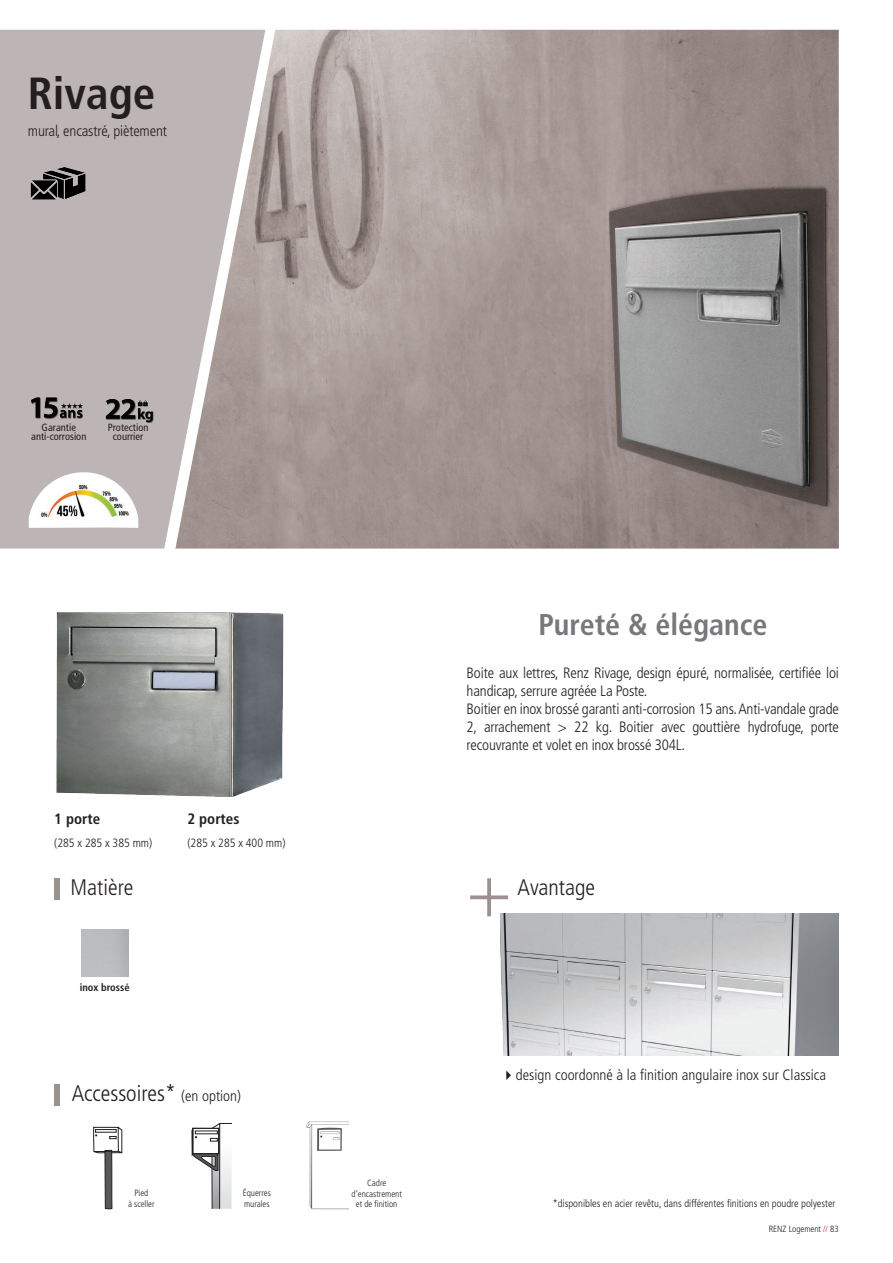
<style>
.page{position:relative;width:893px;height:1263px;background:#fff}
.page>*{position:absolute;margin:0;border:0;box-sizing:border-box;transform-origin:0 0}
.t1{font:300 condensed 75px "Frutiger LT Pro";color:#9c9090}
.Titre_principal{font:700 condensed 45px "Frutiger LT Pro";color:#231f20}
.Titre_principal-2{font:700 condensed 30px "Frutiger LT Pro";color:#76787b}
.Titre_principal-3{font:300 condensed 22.5px "Frutiger LT Pro";color:#231f20}
.Titre_intermédiaire{font:300 condensed 22.5px "Frutiger LT Pro";color:#231f20}
.Description{font:300 condensed 15px/18px "Frutiger LT Pro";letter-spacing:-.01em;color:#231f20}
.Plus_texte{font:300 condensed 15px "Frutiger LT Pro";color:#231f20}
.Titre_intermédiaire-2{font:700 condensed 15px "Frutiger LT Pro";color:#231f20}
.Titre_intermédiaire-3{font:300 condensed 12px "Frutiger LT Pro";color:#231f20}
.t2{font:300 condensed 10.5px "Frutiger LT Pro";color:#231f20}
.t3{font:condensed 10.5px "Frutiger LT Pro";color:#231f20}
.t4{font:700 condensed 10.5px "Frutiger LT Pro";color:#231f20}
.t5{font:300 condensed 9px/10.8px "Frutiger LT Pro";color:#231f20}
.s1{font-size:15px}
.s2{color:#c51a35}
</style>
<div class="page">
<div style="left:0;top:30px;width:175px;height:519px;background:#bdb5b5"></div>
<img style="left:29px;top:472px;width:109px;height:56px">
<img style="left:175px;top:30px;width:664px;height:519px">
<img style="left:98px;top:396px;width:61px;height:27px">
<img style="left:29px;top:396px;width:60px;height:27px">
<img style="left:56px;top:612px;width:228px;height:185px">
<img style="left:30px;top:165px;width:62px;height:34px">
<div style="left:54px;top:1084px;width:6px;height:22px;background:#9c9090"></div>
<svg style="left:93px;top:1127px;width:29px;height:83px"></svg>
<img style="left:306px;top:1121px;width:42px;height:88px">
<svg style="left:192px;top:1123px;width:40px;height:86px"></svg>
<div style="left:54px;top:878px;width:6px;height:22px;background:#9c9090"></div>
<img style="left:501px;top:914px;width:338px;height:141px">
<p class="Titre_principal" style="left:28px;top:67px;width:129px">Rivage</p>
<p class="Description" style="left:28px;top:122px;width:141px">mural, encastré, piètement</p>
<p class="t3" style="left:42px;top:422px;width:36px">Garantie</p>
<p class="t3" style="left:31px;top:431px;width:57px">anti-corrosion</p>
<p class="t3" style="left:108px;top:422px;width:42px">Protection</p>
<p class="t3" style="left:113px;top:431px;width:32px">courrier</p>
<p class="Titre_intermédiaire-2" style="left:54px;top:810px;width:47px">1 porte</p>
<p class="Titre_intermédiaire-3" style="left:54px;top:836px;width:100px">(285 x 285 x 385 mm)</p>
<p class="Titre_intermédiaire-2" style="left:188px;top:810px;width:53px">2 portes</p>
<p class="Titre_intermédiaire-3" style="left:188px;top:836px;width:100px">(285 x 285 x 400 mm)</p>
<p class="Titre_principal-2" style="left:538px;top:606px;width:231px">Pureté &amp; élégance</p>
<p class="Description" style="left:467px;top:663px;width:374px">Boite aux lettres, Renz Rivage, design épuré, normalisée, certifiée loi handicap, serrure agréée La Poste.</p>
<p class="Description" style="left:467px;top:699px;width:374px;text-align:justify">Boitier en inox brossé garanti anti-corrosion 15 ans. Anti-vandale grade 2, arrachement &gt; 22 kg. Boitier avec gouttière hydrofuge, porte recouvrante et volet en inox brossé 304L.</p>
<p class="Titre_principal-3" style="left:71px;top:874px;width:64px">Matière</p>
<p class="t1" style="left:467px;top:847px;width:46px">+</p>
<p class="Titre_intermédiaire" style="left:518px;top:874px;width:79px">Avantage</p>
<p class="t4" style="left:80px;top:981px;width:52px">inox brossé</p>
<p class="Titre_principal-3" style="left:72px;top:1080px;width:171px">Accessoires* <span class="s1">(en option)</span></p>
<p class="t5" style="left:134px;top:1188px;width:16px">Pied</p>
<p class="t5" style="left:128px;top:1199px;width:28px">à sceller</p>
<p class="t5" style="left:243px;top:1188px;width:30px">Équerres murales</p>
<p class="t5" style="left:367px;top:1177px;width:21px">Cadre</p>
<p class="t5" style="left:352px;top:1188px;width:52px">d’encastrement</p>
<p class="t5" style="left:356px;top:1199px;width:43px">et de finition</p>
<p class="Plus_texte" style="left:501px;top:1066px;width:327px">✔design coordonné à la finition angulaire inox sur Classica</p>
<p class="t2" style="left:553px;top:1198px;width:284px">*disponibles en acier revêtu, dans différentes finitions en poudre polyester</p>
<p class="t5" style="left:769px;top:1224px;width:71px">RENZ Logement <span class="s2">//</span> 83</p>
</div>
